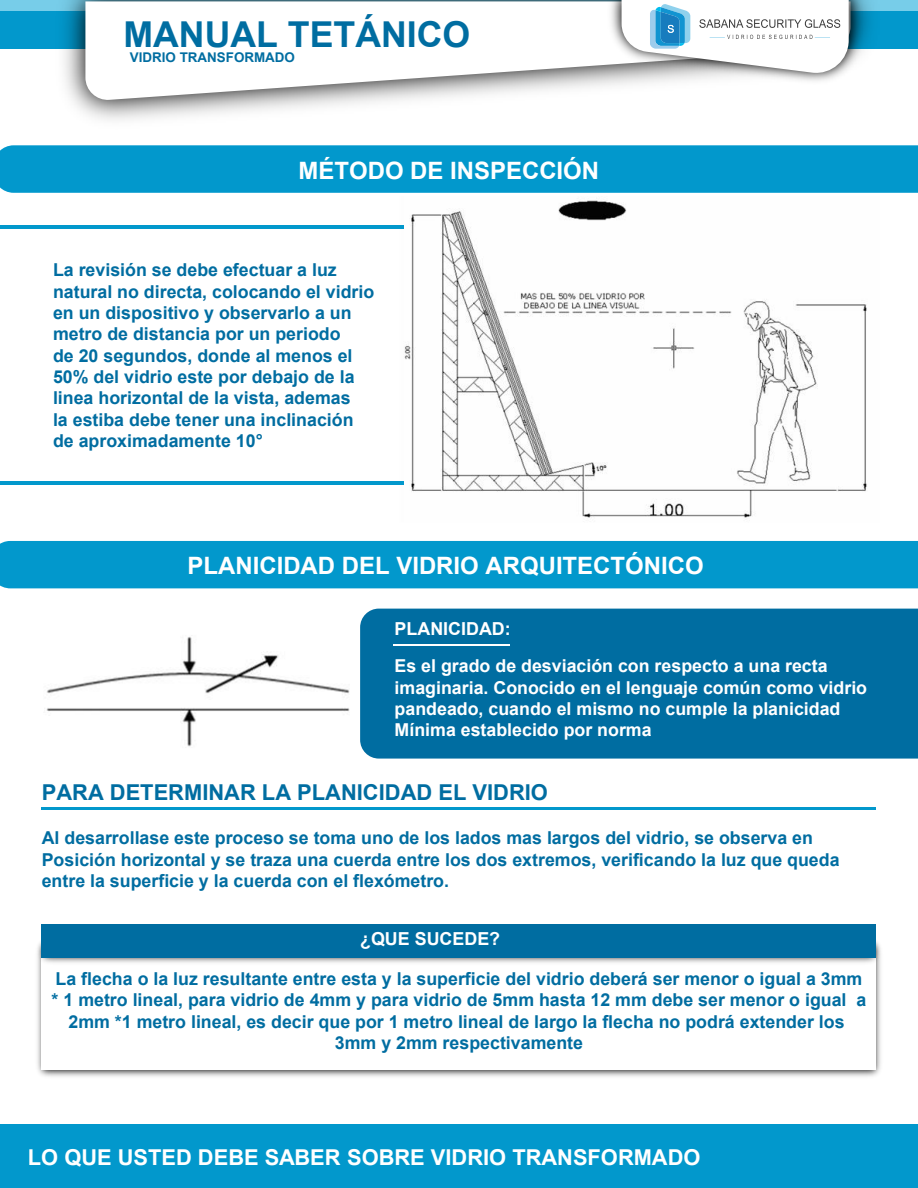
<style>
.page{position:relative;width:918px;height:1188px;background:#fff}
.page>*{position:absolute;margin:0;border:0;box-sizing:border-box;transform-origin:0 0}
.t1{font:700 35.7px "Arial";color:#006da1}
.t2{font:700 24px "Arial";color:#fff}
.t3{font:700 21.9px "Arial";color:#fff}
.t4{font:700 21.9px "Arial";color:#006da1}
.t5{font:700 17.85px/21.3px "Arial";color:#006da1}
.t6{font:700 17.85px/21.3px "Arial";color:#fff}
.t7{font:700 13.35px "Arial";color:#006da1}
</style>
<div class="page">
<img style="left:404px;top:200px;width:463px;height:318px">
<div style="left:0;top:11px;width:918px;height:37px;background:#0298cc"></div>
<div style="left:1px;top:0;width:917px;height:11px;background:#77cde9"></div>
<img style="left:31px;top:0;width:874px;height:120px">
<svg style="left:85px;top:1px;width:481px;height:100px"></svg>
<img style="left:566px;top:0;width:338px;height:120px">
<svg style="left:622px;top:0;width:227px;height:75px"></svg>
<div style="left:0;top:1124px;width:918px;height:64px;background:#0298cc"></div>
<div style="left:0;top:145px;width:918px;height:48px;background:#0298cc"></div>
<hr style="left:0;top:225px;width:404px;height:4px;background:#0298cc">
<hr style="left:0;top:481px;width:404px;height:4px;background:#0298cc">
<img style="left:20px;top:540px;width:357px;height:270px">
<div style="left:0;top:541px;width:918px;height:47px;background:#0298cc"></div>
<div style="left:360px;top:609px;width:558px;height:150px;background:#006da1"></div>
<hr style="left:394px;top:644px;width:116px;height:2px;background:#fff">
<hr style="left:42px;top:807px;width:834px;height:2px;background:#006da1">
<img style="left:37px;top:1011px;width:844px;height:66px">
<div style="left:42px;top:936px;width:834px;height:134px;background:#fff"></div>
<img style="left:37px;top:924px;width:844px;height:87px">
<div style="left:42px;top:924px;width:834px;height:33px;background:#006da1"></div>
<h1 class="t1" style="left:123px;top:9px;width:349px">MANUAL TETÁNICO</h1>
<p class="t7" style="left:130px;top:48px;width:167px">VIDRIO TRANSFORMADO</p>
<h2 class="t2" style="left:299px;top:153px;width:302px">MÉTODO DE INSPECCIÓN</h2>
<p class="t5" style="left:53px;top:260px;width:323px">La revisión se debe efectuar a luz natural no directa, colocando el vidrio en un dispositivo y observarlo a un metro de distancia por un periodo<br>de 20 segundos, donde al menos el 50% del vidrio este por debajo de la linea horizontal de la vista, ademas<br>la estiba debe tener una inclinación de aproximadamente 10°</p>
<h2 class="t2" style="left:188px;top:549px;width:518px">PLANICIDAD DEL VIDRIO ARQUITECTÓNICO</h2>
<p class="t6" style="left:395px;top:618px;width:118px">PLANICIDAD:</p>
<p class="t6" style="left:395px;top:655px;width:474px">Es el grado de desviación con respecto a una recta imaginaria. Conocido en el lenguaje común como vidrio pandeado, cuando el mismo no cumple la planicidad Mínima establecido por norma</p>
<p class="t4" style="left:42px;top:776px;width:508px">PARA DETERMINAR LA PLANICIDAD EL VIDRIO</p>
<p class="t5" style="left:42px;top:827px;width:799px">Al desarrollase este proceso se toma uno de los lados mas largos del vidrio, se observa en<br>Posición horizontal y se traza una cuerda entre los dos extremos, verificando la luz que queda entre la superficie y la cuerda con el flexómetro.</p>
<p class="t6" style="left:360px;top:928px;width:142px">¿QUE SUCEDE?</p>
<p class="t5" style="left:52px;top:968px;width:816px;text-align:center">La flecha o la luz resultante entre esta y la superficie del vidrio deberá ser menor o igual a 3mm * 1 metro lineal, para vidrio de 4mm y para vidrio de 5mm hasta 12 mm debe ser menor o igual a 2mm *1 metro lineal, es decir que por 1 metro lineal de largo la flecha no podrá extender los 3mm y 2mm respectivamente</p>
<p class="t3" style="left:28px;top:1142px;width:674px">LO QUE USTED DEBE SABER SOBRE VIDRIO TRANSFORMADO</p>
</div>
